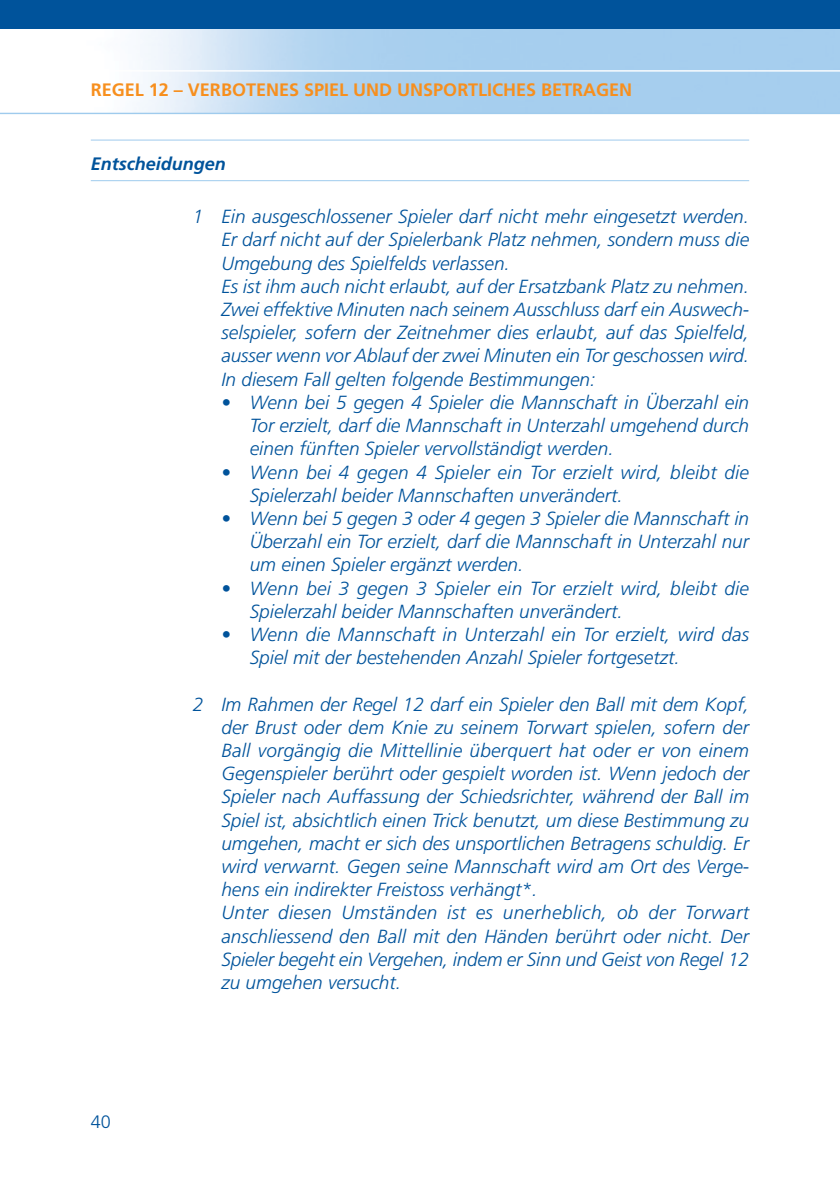
<style>
.page{position:relative;width:840px;height:1191px;background:#fff}
.page>*{position:absolute;margin:0;border:0;box-sizing:border-box;transform-origin:0 0}
.t1{font:italic 300 19px/23.2px "Frutiger";color:#00539b}
.t2{font:700 18px "Frutiger";color:#f78f1e}
.t3{font:italic 700 18px "Frutiger";color:#00539b}
.t4{font:300 18px "Frutiger";color:#00539b}
</style>
<div class="page">
<img style="left:0;top:28px;width:839px;height:85px">
<div style="left:0;top:0;width:839px;height:28px;background:#00539b"></div>
<hr style="left:0;top:70px;width:839px;height:2px;background:#fff">
<hr style="left:0;top:113px;width:839px;height:1px;background:#9fcbed">
<hr style="left:91px;top:140px;width:657px;height:1px;background:#9fcbed">
<hr style="left:91px;top:180px;width:657px;height:1px;background:#9fcbed">
<p class="t2" style="left:91px;top:82px;width:542px">REGEL 12 – VERBOTENES SPIEL UND UNSPORTLICHES BETRAGEN</p>
<p class="t3" style="left:91px;top:156px;width:136px">Entscheidungen</p>
<p class="t1" style="left:221px;top:206px;width:529px;text-indent:-28px">1 Ein ausgeschlossener Spieler darf nicht mehr eingesetzt werden.<br>Er darf nicht auf der Spielerbank Platz nehmen, sondern muss die Umgebung des Spielfelds verlassen.<br>Es ist ihm auch nicht erlaubt, auf der Ersatzbank Platz zu nehmen.<br>Zwei effektive Minuten nach seinem Ausschluss darf ein Auswech&shy;selspieler, sofern der Zeitnehmer dies erlaubt, auf das Spielfeld, ausser wenn vor Ablauf der zwei Minuten ein Tor geschossen wird.<br>In diesem Fall gelten folgende Bestimmungen:</p>
<p class="t1" style="left:249px;top:392px;width:500px;text-align:justify;text-indent:-28px">• Wenn bei 5 gegen 4 Spieler die Mannschaft in Überzahl ein Tor erzielt, darf die Mannschaft in Unterzahl umgehend durch einen fünften Spieler vervollständigt werden.</p>
<p class="t1" style="left:249px;top:462px;width:500px;text-indent:-28px">• Wenn bei 4 gegen 4 Spieler ein Tor erzielt wird, bleibt die<br>Spielerzahl beider Mannschaften unverändert.</p>
<p class="t1" style="left:249px;top:508px;width:500px;text-align:justify;text-indent:-28px">• Wenn bei 5 gegen 3 oder 4 gegen 3 Spieler die Mannschaft in Überzahl ein Tor erzielt, darf die Mannschaft in Unterzahl nur um einen Spieler ergänzt werden.</p>
<p class="t1" style="left:249px;top:578px;width:500px;text-indent:-28px">• Wenn bei 3 gegen 3 Spieler ein Tor erzielt wird, bleibt die<br>Spielerzahl beider Mannschaften unverändert.</p>
<p class="t1" style="left:249px;top:624px;width:500px;text-indent:-28px">• Wenn die Mannschaft in Unterzahl ein Tor erzielt, wird das<br>Spiel mit der bestehenden Anzahl Spieler fortgesetzt.</p>
<p class="t1" style="left:221px;top:694px;width:529px;text-indent:-28px">2 Im Rahmen der Regel 12 darf ein Spieler den Ball mit dem Kopf, der Brust oder dem Knie zu seinem Torwart spielen, sofern der Ball vorgängig die Mittellinie überquert hat oder er von einem Gegenspieler berührt oder gespielt worden ist. Wenn jedoch der Spieler nach Auffassung der Schiedsrichter, während der Ball im Spiel ist, absichtlich einen Trick benutzt, um diese Bestimmung zu umgehen, macht er sich des unsportlichen Betragens schuldig. Er wird verwarnt. Gegen seine Mannschaft wird am Ort des Verge&shy;hens ein indirekter Freistoss verhängt*.<br>Unter diesen Umständen ist es unerheblich, ob der Torwart anschliessend den Ball mit den Händen berührt oder nicht. Der Spieler begeht ein Vergehen, indem er Sinn und Geist von Regel 12 zu umgehen versucht.</p>
<p class="t4" style="left:91px;top:1114px;width:22px">40</p>
</div>
